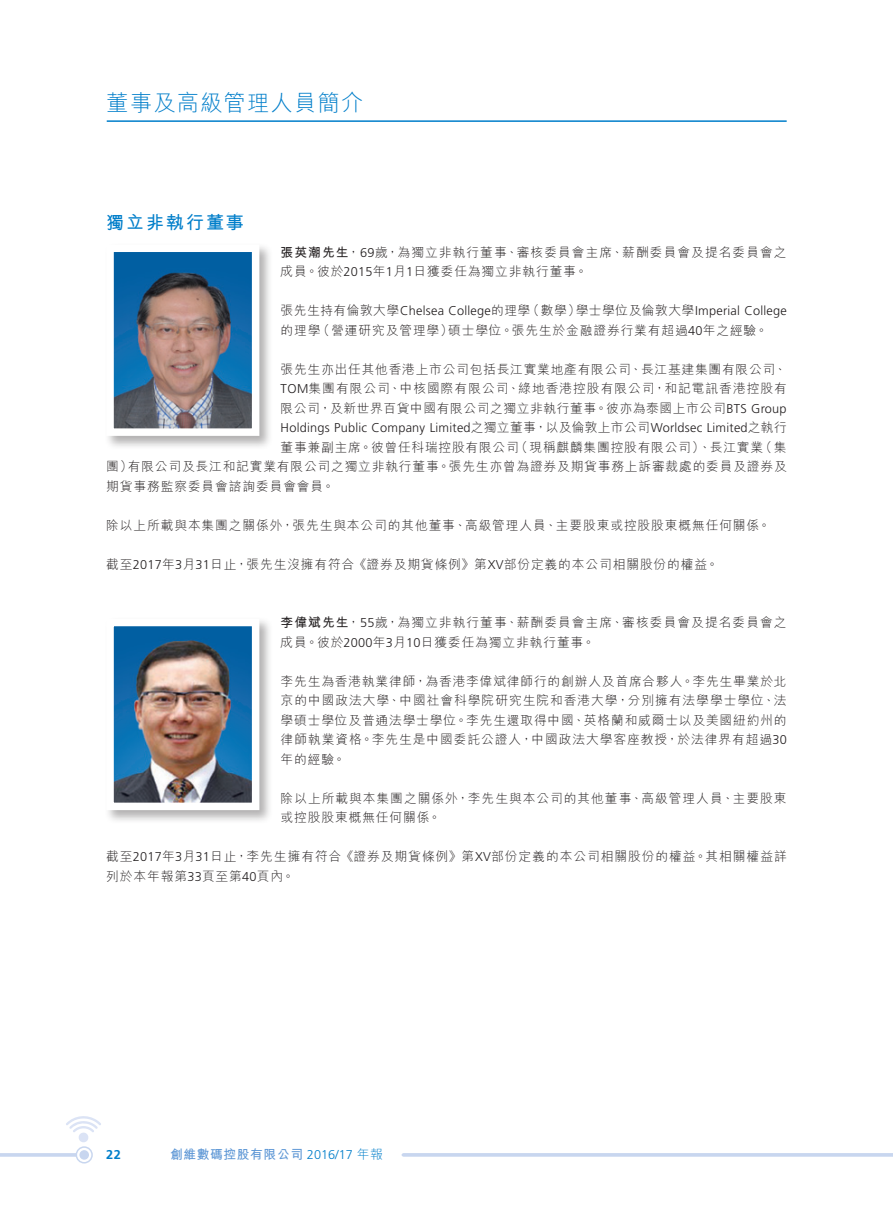
<style>
.page{position:relative;width:893px;height:1212px;background:#fff}
.page>*{position:absolute;margin:0;border:0;box-sizing:border-box;transform-origin:0 0}
.t1{font:300 22.5px "M Hei HK";letter-spacing:.045em;color:#007eca}
.Heading_1{font:700 18px "M Hei HK";letter-spacing:.11em;color:#007eca}
.Body_Text{font:300 12.75px/19.5px "M Hei HK";letter-spacing:.07em;color:#231f20}
.Body_Text-2{font:300 12.75px "Frutiger LT Std";color:#231f20}
.Body_Text-3{font:300 12.75px "M Hei HK";letter-spacing:.045em;color:#231f20}
.t2{font:700 12.75px "M Hei HK";letter-spacing:.05em;color:#5c96d5}
.t3{font:700 12.75px "Frutiger LT Std";color:#007eca}
.s1{font-weight:700}
.s2{font-family:"Frutiger LT Std"}
.s3{font-family:"M Hei HK"}
.s4{font-family:"Frutiger LT Std";font-weight:300;color:#007eca}
.s5{font-weight:300;color:#007eca}
</style>
<div class="page">
<svg style="left:0;top:1116px;width:101px;height:47px"></svg>
<hr style="left:107px;top:120px;width:680px;height:2px;background:#007eca">
<svg style="left:402px;top:1153px;width:491px;height:4px;background:#ccd9f0"></svg>
<div style="left:104px;top:616px;width:170px;height:208px;background:#231f20;opacity:.35"></div>
<img style="left:115px;top:628px;width:135px;height:173px">
<div style="left:106px;top:619px;width:153px;height:191px;border:8px solid #fff"></div>
<div style="left:104px;top:242px;width:170px;height:208px;background:#231f20;opacity:.35"></div>
<img style="left:115px;top:253px;width:135px;height:174px">
<div style="left:106px;top:244px;width:153px;height:192px;border:8px solid #fff"></div>
<h1 class="t1" style="left:106px;top:91px;width:259px">董事及高級管理人員簡介</h1>
<p class="Heading_1" style="left:106px;top:209px;width:139px">獨立非執行董事</p>
<p class="Body_Text" style="left:281px;top:242px;width:507px"><span class="s1">張英潮先生</span>，<span class="s2">69</span>歲，為獨立非執行董事、審核委員會主席、薪酬委員會及提名委員會之成員。彼於<span class="s2">2015</span>年<span class="s2">1</span>月<span class="s2">1</span>日獲委任為獨立非執行董事。</p>
<p class="Body_Text" style="left:281px;top:301px;width:508px">張先生持有倫敦大學<span class="s2">Chelsea College</span>的理學（數學）學士學位及倫敦大學<span class="s2">Imperial College</span>的理學（營運研究及管理學）碩士學位。張先生於金融證券行業有超過<span class="s2">40</span>年之經驗。</p>
<p class="Body_Text" style="left:281px;top:359px;width:507px">張先生亦出任其他香港上市公司包括長江實業地產有限公司、長江基建集團有限公司、</p>
<p class="Body_Text" style="left:281px;top:379px;width:508px"><span class="s2">TOM</span>集團有限公司、中核國際有限公司、綠地香港控股有限公司，和記電訊香港控股有</p>
<p class="Body_Text-3" style="left:281px;top:401px;width:507px">限公司，及新世界百貨中國有限公司之獨立非執行董事。彼亦為泰國上市公司<span class="s2">BTS Group</span></p>
<p class="Body_Text-2" style="left:281px;top:421px;width:508px">Holdings Public Company Limited<span class="s3">之獨立董事，以及倫敦上市公司</span>Worldsec Limited<span class="s3">之執行</span></p>
<p class="Body_Text" style="left:281px;top:437px;width:507px">董事兼副主席。彼曾任科瑞控股有限公司（現稱麒麟集團控股有限公司）、長江實業（集</p>
<p class="Body_Text" style="left:106px;top:457px;width:682px">團）有限公司及長江和記實業有限公司之獨立非執行董事。張先生亦曾為證券及期貨事務上訴審裁處的委員及證券及</p>
<p class="Body_Text" style="left:106px;top:476px;width:230px">期貨事務監察委員會諮詢委員會會員。</p>
<p class="Body_Text" style="left:106px;top:515px;width:666px">除以上所載與本集團之關係外，張先生與本公司的其他董事、高級管理人員、主要股東或控股股東概無任何關係。</p>
<p class="Body_Text" style="left:106px;top:554px;width:614px">截至<span class="s2">2017</span>年<span class="s2">3</span>月<span class="s2">31</span>日止，張先生沒擁有符合《證券及期貨條例》第<span class="s2">XV</span>部份定義的本公司相關股份的權益。</p>
<p class="Body_Text" style="left:281px;top:613px;width:507px"><span class="s1">李偉斌先生</span>，<span class="s2">55</span>歲，為獨立非執行董事、薪酬委員會主席、審核委員會及提名委員會之成員。彼於<span class="s2">2000</span>年<span class="s2">3</span>月<span class="s2">10</span>日獲委任為獨立非執行董事。</p>
<p class="Body_Text" style="left:281px;top:671px;width:508px;text-align:justify">李先生為香港執業律師，為香港李偉斌律師行的創辦人及首席合夥人。李先生畢業於北京的中國政法大學、中國社會科學院研究生院和香港大學，分別擁有法學學士學位、法學碩士學位及普通法學士學位。李先生還取得中國、英格蘭和威爾士以及美國紐約州的律師執業資格。李先生是中國委託公證人，中國政法大學客座教授，於法律界有超過<span class="s2">30</span>年的經驗。</p>
<p class="Body_Text" style="left:281px;top:788px;width:507px">除以上所載與本集團之關係外，李先生與本公司的其他董事、高級管理人員、主要股東或控股股東概無任何關係。</p>
<p class="Body_Text" style="left:106px;top:847px;width:682px">截至<span class="s2">2017</span>年<span class="s2">3</span>月<span class="s2">31</span>日止，李先生擁有符合《證券及期貨條例》第<span class="s2">XV</span>部份定義的本公司相關股份的權益。其相關權益詳列於本年報第<span class="s2">33</span>頁至第<span class="s2">40</span>頁內。</p>
<p class="t3" style="left:106px;top:1147px;width:16px">22</p>
<p class="t2" style="left:170px;top:1145px;width:214px">創維數碼控股有限公司 <span class="s4">2016/17</span> <span class="s5">年報</span></p>
</div>
